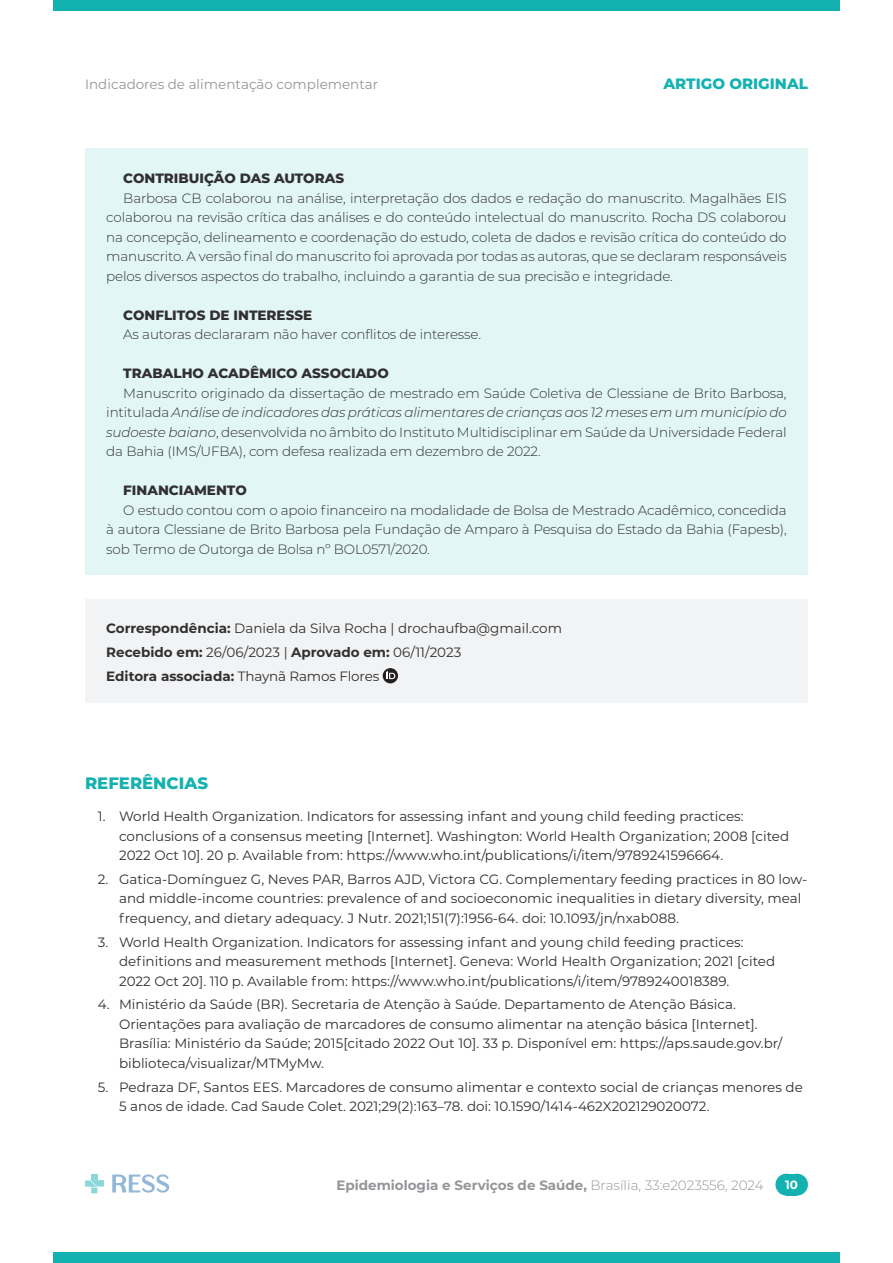
<style>
.page{position:relative;width:893px;height:1263px;background:#fff}
.page>*{position:absolute;margin:0;border:0;box-sizing:border-box;transform-origin:0 0}
.subtitulo{font:800 16.5px "Montserrat";color:#13b2b1}
.t1{font:800 15px "Montserrat";color:#13b2b1}
.correspondencia{font:13.5px/19.5px "Montserrat";color:#312f30}
.contribuicoes{font:300 13.5px/19.5px "Montserrat";letter-spacing:-.01em;color:#312f30;text-align:justify}
.conflitos{font:300 13.5px/19.5px "Montserrat";letter-spacing:-.01em;color:#312f30;text-align:justify}
.financiamento{font:300 13.5px/19.5px "Montserrat";letter-spacing:-.01em;color:#312f30;text-align:justify}
.contribuicao_titulo{font:800 13.5px "Montserrat";color:#312f30}
.correspondencia-2{font:700 13.5px "Montserrat";color:#312f30}
.t2{font:700 13.5px "Montserrat";color:#939598}
.t3{font:13.5px "Montserrat";color:#939598}
.t4{font:700 12px "Montserrat";color:#fff}
.s1{font-style:italic}
.s2{font-weight:700}
.s3{font-weight:400}
.s4{font-weight:300}
</style>
<div class="page">
<div style="left:53px;top:0;width:787px;height:11px;background:#13b2b1"></div>
<div style="left:53px;top:1252px;width:787px;height:11px;background:#13b2b1"></div>
<div style="left:775px;top:1174px;width:22px;height:21px;background:#13b2b1;border-radius:50%"></div>
<div style="left:786px;top:1174px;width:22px;height:21px;background:#13b2b1;border-radius:50%"></div>
<div style="left:786px;top:1174px;width:11px;height:21px;background:#13b2b1"></div>
<svg style="left:85px;top:1174px;width:19px;height:19px"></svg>
<svg style="left:112px;top:1174px;width:57px;height:19px"></svg>
<div style="left:85px;top:599px;width:723px;height:103px;background:#f2f3f4"></div>
<svg style="left:383px;top:668px;width:15px;height:15px"></svg>
<svg style="left:387px;top:671px;width:8px;height:8px"></svg>
<div style="left:85px;top:149px;width:723px;height:426px;background:#e2f6f6"></div>
<p class="t3" style="left:85px;top:75px;width:295px">Indicadores de alimentação complementar</p>
<p class="t1" style="left:663px;top:73px;width:146px">ARTIGO ORIGINAL</p>
<p class="contribuicao_titulo" style="left:123px;top:168px;width:222px">CONTRIBUIÇÃO DAS AUTORAS</p>
<p class="contribuicoes" style="left:106px;top:188px;width:682px;text-indent:17px">Barbosa CB colaborou na análise, interpretação dos dados e redação do manuscrito. Magalhães EIS colaborou na revisão crítica das análises e do conteúdo intelectual do manuscrito. Rocha DS colaborou na concepção, delineamento e coordenação do estudo, coleta de dados e revisão crítica do conteúdo do manuscrito. A versão final do manuscrito foi aprovada por todas as autoras, que se declaram responsáveis pelos diversos aspectos do trabalho, incluindo a garantia de sua precisão e integridade.</p>
<p class="contribuicao_titulo" style="left:123px;top:305px;width:190px">CONFLITOS DE INTERESSE</p>
<p class="conflitos" style="left:123px;top:324px;width:359px">As autoras declararam não haver conflitos de interesse.</p>
<p class="contribuicao_titulo" style="left:123px;top:363px;width:267px">TRABALHO ACADÊMICO ASSOCIADO</p>
<p class="conflitos" style="left:106px;top:383px;width:682px;text-indent:17px">Manuscrito originado da dissertação de mestrado em Saúde Coletiva de Clessiane de Brito Barbosa, intitulada <span class="s1">Análise de indicadores das práticas alimentares de crianças aos 12 meses em um município do sudoeste baiano</span>, desenvolvida no âmbito do Instituto Multidisciplinar em Saúde da Universidade Federal da Bahia (IMS/UFBA), com defesa realizada em dezembro de 2022.</p>
<p class="contribuicao_titulo" style="left:123px;top:480px;width:125px">FINANCIAMENTO</p>
<p class="financiamento" style="left:106px;top:500px;width:682px;text-indent:17px">O estudo contou com o apoio financeiro na modalidade de Bolsa de Mestrado Acadêmico, concedida à autora Clessiane de Brito Barbosa pela Fundação de Amparo à Pesquisa do Estado da Bahia (Fapesb), sob Termo de Outorga de Bolsa nº BOL0571/2020.</p>
<p class="correspondencia" style="left:106px;top:618px;width:457px"><span class="s2">Correspondência:</span> Daniela da Silva Rocha | drochaufba@gmail.com</p>
<p class="correspondencia-2" style="left:106px;top:642px;width:357px">Recebido em: <span class="s3">26/06/2023 |</span> Aprovado em: <span class="s3">06/11/2023</span></p>
<p class="correspondencia-2" style="left:106px;top:666px;width:274px">Editora associada: <span class="s3">Thaynã Ramos Flores</span></p>
<p class="subtitulo" style="left:85px;top:771px;width:124px">REFERÊNCIAS</p>
<p class="correspondencia" style="left:119px;top:806px;width:672px;text-indent:-21px">1. World Health Organization. Indicators for assessing infant and young child feeding practices: conclusions of a consensus meeting [Internet]. Washington: World Health Organization; 2008 [cited<br>2022 Oct 10]. 20 p. Available from: https://www.who.int/publications/i/item/9789241596664.</p>
<p class="correspondencia" style="left:119px;top:869px;width:690px;text-indent:-21px">2. Gatica-Domínguez G, Neves PAR, Barros AJD, Victora CG. Complementary feeding practices in 80 low&shy;and middle-income countries: prevalence of and socioeconomic inequalities in dietary diversity, meal frequency, and dietary adequacy. J Nutr. 2021;151(7):1956-64. doi: 10.1093/jn/nxab088.</p>
<p class="correspondencia" style="left:119px;top:932px;width:658px;text-indent:-21px">3. World Health Organization. Indicators for assessing infant and young child feeding practices: definitions and measurement methods [Internet]. Geneva: World Health Organization; 2021 [cited<br>2022 Oct 20]. 110 p. Available from: https://www.who.int/publications/i/item/9789240018389.</p>
<p class="correspondencia" style="left:119px;top:994px;width:665px;text-indent:-21px">4. Ministério da Saúde (BR). Secretaria de Atenção à Saúde. Departamento de Atenção Básica.<br>Orientações para avaliação de marcadores de consumo alimentar na atenção básica [Internet].<br>Brasília: Ministério da Saúde; 2015[citado 2022 Out 10]. 33 p. Disponível em: https://aps.saude.gov.br/ biblioteca/visualizar/MTMyMw.</p>
<p class="correspondencia" style="left:119px;top:1077px;width:685px;text-indent:-21px">5. Pedraza DF, Santos EES. Marcadores de consumo alimentar e contexto social de crianças menores de<br>5 anos de idade. Cad Saude Colet. 2021;29(2):163–78. doi: 10.1590/1414-462X202129020072.</p>
<p class="t2" style="left:336px;top:1175px;width:429px">Epidemiologia e Serviços de Saúde, <span class="s4">Brasília, 33:e2023556, 2024</span></p>
<p class="t4" style="left:785px;top:1176px;width:14px">10</p>
</div>
